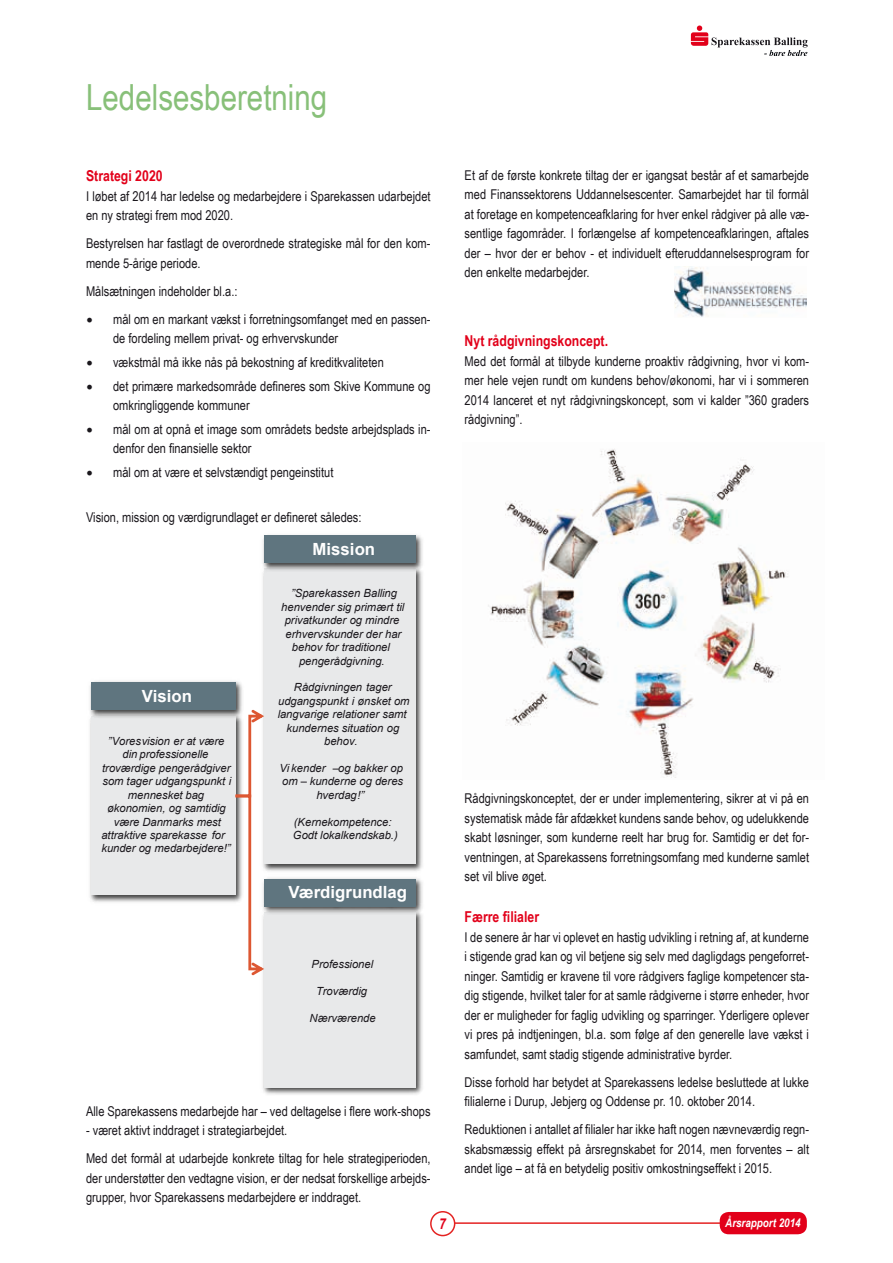
<style>
.page{position:relative;width:893px;height:1263px;background:#fff}
.page>*{position:absolute;margin:0;border:0;box-sizing:border-box;transform-origin:0 0}
.t1{font:36px "Arial Narrow";color:#88c079}
.t2{font:700 16.8px "Arial";color:#fff}
.t3{font:700 15px "Arial Narrow";color:#e2001a}
.t4{font:italic 700 15px "Arial Narrow";color:#e2001a}
.t5{font:13.5px/19.5px "Arial Narrow";color:#1a171c}
.t6{font:italic 700 12px "Arial Narrow";color:#fff}
.t7{font:italic 11.25px/13.5px "Arial";letter-spacing:-.005em;color:#1a171c;text-align:center}
.s1{font-family:"Minion Pro";font-size:18px}
</style>
<div class="page">
<img style="left:90px;top:872px;width:146px;height:30px">
<div style="left:91px;top:716px;width:144px;height:179px;background:#e8e9ea"></div>
<img style="left:263px;top:573px;width:160px;height:335px">
<img style="left:267px;top:573px;width:154px;height:299px">
<div style="left:264px;top:568px;width:152px;height:296px;background:#e8e9ea"></div>
<img style="left:263px;top:908px;width:160px;height:187px">
<div style="left:264px;top:912px;width:152px;height:175px;background:#e8e9ea"></div>
<img style="left:90px;top:681px;width:152px;height:39px">
<img style="left:127px;top:681px;width:82px;height:39px">
<div style="left:91px;top:682px;width:144px;height:28px;background:#5f757f"></div>
<img style="left:263px;top:535px;width:160px;height:38px">
<img style="left:298px;top:535px;width:93px;height:38px">
<div style="left:264px;top:536px;width:152px;height:27px;background:#5f757f"></div>
<img style="left:274px;top:873px;width:141px;height:40px">
<div style="left:264px;top:879px;width:152px;height:27px;background:#5f757f"></div>
<svg style="left:236px;top:710px;width:28px;height:265px"></svg>
<img style="left:488px;top:449px;width:300px;height:329px">
<img style="left:674px;top:267px;width:133px;height:50px">
<hr style="left:454px;top:1222px;width:267px;height:2px;background:#e42322">
<div style="left:430px;top:1211px;width:25px;height:25px;border:2px solid #e42322;border-radius:50%"></div>
<div style="left:720px;top:1212px;width:87px;height:22px;background:#e2001a;border-radius:9px"></div>
<svg style="left:691px;top:26px;width:117px;height:30px"></svg>
<p class="t1" style="left:86px;top:71px;width:243px">Ledelsesberetning</p>
<p class="t3" style="left:86px;top:164px;width:78px">Strategi 2020</p>
<p class="t5" style="left:86px;top:185px;width:346px">I løbet af 2014 har ledelse og medarbejdere i Sparekassen udarbejdet en ny strategi frem mod 2020.</p>
<p class="t5" style="left:86px;top:233px;width:346px">Bestyrelsen har fastlagt de overordnede strategiske mål for den kom&shy;mende 5-årige periode.</p>
<p class="t5" style="left:86px;top:280px;width:153px">Målsætningen indeholder bl.a.:</p>
<p class="t5" style="left:113px;top:309px;width:319px;text-indent:-27px"><span class="s1">•</span> mål om en markant vækst i forretningsomfanget med en passen&shy;de fordeling mellem privat- og erhvervskunder</p>
<p class="t5" style="left:86px;top:352px;width:299px"><span class="s1">•</span> vækstmål må ikke nås på bekostning af kreditkvaliteten</p>
<p class="t5" style="left:113px;top:376px;width:319px;text-indent:-27px"><span class="s1">•</span> det primære markedsområde defineres som Skive Kommune og omkringliggende kommuner</p>
<p class="t5" style="left:113px;top:419px;width:319px;text-indent:-27px"><span class="s1">•</span> mål om at opnå et image som områdets bedste arbejdsplads in&shy;denfor den finansielle sektor</p>
<p class="t5" style="left:86px;top:462px;width:249px"><span class="s1">•</span> mål om at være et selvstændigt pengeinstitut</p>
<p class="t5" style="left:86px;top:507px;width:277px">Vision, mission og værdigrundlaget er defineret således:</p>
<p class="t2" style="left:313px;top:538px;width:64px">Mission</p>
<p class="t5" style="left:465px;top:165px;width:346px;text-align:justify">Et af de første konkrete tiltag der er igangsat består af et samarbejde med Finanssektorens Uddannelsescenter. Samarbejdet har til formål at foretage en kompetenceafklaring for hver enkel rådgiver på alle væ&shy;sentlige fagområder. I forlængelse af kompetenceafklaringen, aftales der – hvor der er behov - et individuelt efteruddannelsesprogram for den enkelte medarbejder.</p>
<p class="t3" style="left:465px;top:330px;width:145px">Nyt rådgivningskoncept.</p>
<p class="t5" style="left:465px;top:351px;width:346px;text-align:justify">Med det formål at tilbyde kunderne proaktiv rådgivning, hvor vi kom&shy;mer hele vejen rundt om kundens behov/økonomi, har vi i sommeren 2014 lanceret et nyt rådgivningskoncept, som vi kalder ”360 graders rådgivning”.</p>
<p class="t2" style="left:142px;top:685px;width:52px">Vision</p>
<p class="t7" style="left:101px;top:734px;width:131px">”Voresvision er at være din professionelle troværdige pengerådgiver som tager udgangspunkt i mennesket bag økonomien, og samtidig være Danmarks mest attraktive sparekasse for kunder og medarbejdere!”</p>
<p class="t7" style="left:281px;top:587px;width:125px">”Sparekassen Balling henvender sig primært til privatkunder og mindre erhvervskunder der har behov for traditionel pengerådgivning.</p>
<p class="t7" style="left:278px;top:681px;width:133px">Rådgivningen tager udgangspunkt i ønsket om langvarige relationer samt kundernes situation og behov.</p>
<p class="t7" style="left:279px;top:761px;width:125px">Vi kender –og bakker op om – kunderne og deres hverdag!”</p>
<p class="t7" style="left:293px;top:815px;width:106px;text-align:left">(Kernekompetence:<br>Godt lokalkendskab.)</p>
<p class="t2" style="left:289px;top:881px;width:120px">Værdigrundlag</p>
<p class="t7" style="left:312px;top:957px;width:63px">Professionel</p>
<p class="t7" style="left:316px;top:984px;width:53px">Troværdig</p>
<p class="t7" style="left:310px;top:1011px;width:68px">Nærværende</p>
<p class="t5" style="left:86px;top:1101px;width:346px">Alle Sparekassens medarbejde har – ved deltagelse i flere work-shops</p>
<p class="t5" style="left:86px;top:1120px;width:203px">- været aktivt inddraget i strategiarbejdet.</p>
<p class="t5" style="left:86px;top:1148px;width:346px;text-align:justify">Med det formål at udarbejde konkrete tiltag for hele strategiperioden, der understøtter den vedtagne vision, er der nedsat forskellige arbejds&shy;grupper, hvor Sparekassens medarbejdere er inddraget.</p>
<p class="t5" style="left:465px;top:788px;width:346px;text-align:justify">Rådgivningskonceptet, der er under implementering, sikrer at vi på en systematisk måde får afdækket kundens sande behov, og udelukkende skabt løsninger, som kunderne reelt har brug for. Samtidig er det for&shy;ventningen, at Sparekassens forretningsomfang med kunderne samlet set vil blive øget.</p>
<p class="t3" style="left:465px;top:905px;width:76px">Færre filialer</p>
<p class="t5" style="left:465px;top:926px;width:346px;text-align:justify">I de senere år har vi oplevet en hastig udvikling i retning af, at kunderne i stigende grad kan og vil betjene sig selv med dagligdags pengeforret&shy;ninger. Samtidig er kravene til vore rådgivers faglige kompetencer sta&shy;dig stigende, hvilket taler for at samle rådgiverne i større enheder, hvor der er muligheder for faglig udvikling og sparringer. Yderligere oplever vi pres på indtjeningen, bl.a. som følge af den generelle lave vækst i samfundet, samt stadig stigende administrative byrder.</p>
<p class="t5" style="left:465px;top:1071px;width:346px">Disse forhold har betydet at Sparekassens ledelse besluttede at lukke filialerne i Durup, Jebjerg og Oddense pr. 10. oktober 2014.</p>
<p class="t5" style="left:465px;top:1119px;width:346px;text-align:justify">Reduktionen i antallet af filialer har ikke haft nogen nævneværdig regn&shy;skabsmæssig effekt på årsregnskabet for 2014, men forventes – alt andet lige – at få en betydelig positiv omkostningseffekt i 2015.</p>
<p class="t4" style="left:439px;top:1213px;width:8px">7</p>
<p class="t6" style="left:725px;top:1214px;width:77px">Årsrapport 2014</p>
</div>
